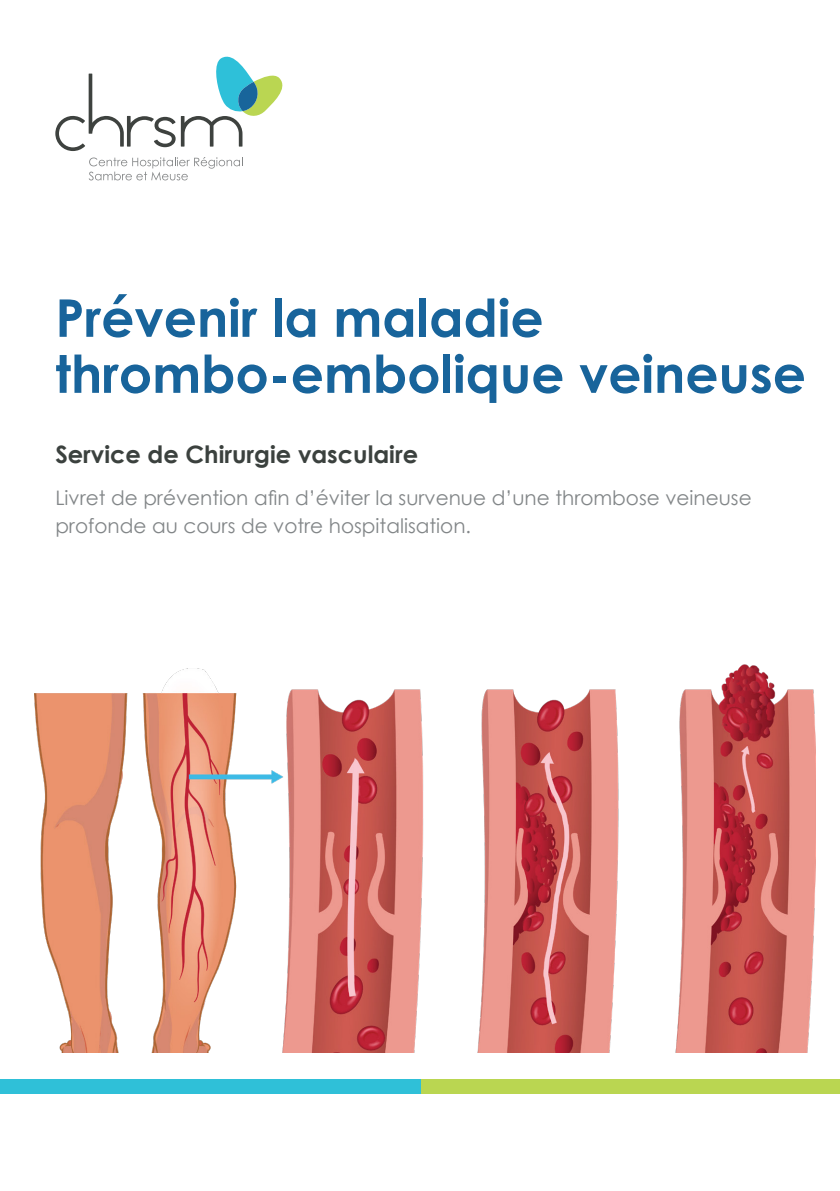
<style>
.page{position:relative;width:840px;height:1191px;background:#fff}
.page>*{position:absolute;margin:0;border:0;box-sizing:border-box;transform-origin:0 0}
.Titre_brochure_-_cover{font:700 52px/56px "Century Gothic";color:#18649b}
.Nom_service_-_cover{font:700 24px "Century Gothic";color:#3b413e}
.Txt_courant_-_cover{font:20px/28px "Century Gothic";color:#828688}
</style>
<div class="page">
<img style="left:35px;top:664px;width:780px;height:388px">
<div style="left:420px;top:1079px;width:419px;height:14px;background:#bad651"></div>
<div style="left:0;top:1079px;width:420px;height:14px;background:#2fc0d8"></div>
<svg style="left:89px;top:157px;width:151px;height:23px"></svg>
<svg style="left:55px;top:74px;width:120px;height:77px"></svg>
<svg style="left:181px;top:57px;width:101px;height:90px"></svg>
<p class="Titre_brochure_-_cover" style="left:55px;top:288px;width:751px">Prévenir la maladie thrombo-embolique veineuse</p>
<p class="Nom_service_-_cover" style="left:55px;top:436px;width:364px">Service de Chirurgie vasculaire</p>
<p class="Txt_courant_-_cover" style="left:55px;top:483px;width:697px">Livret de prévention afin d’éviter la survenue d’une thrombose veineuse profonde au cours de votre hospitalisation.</p>
</div>
